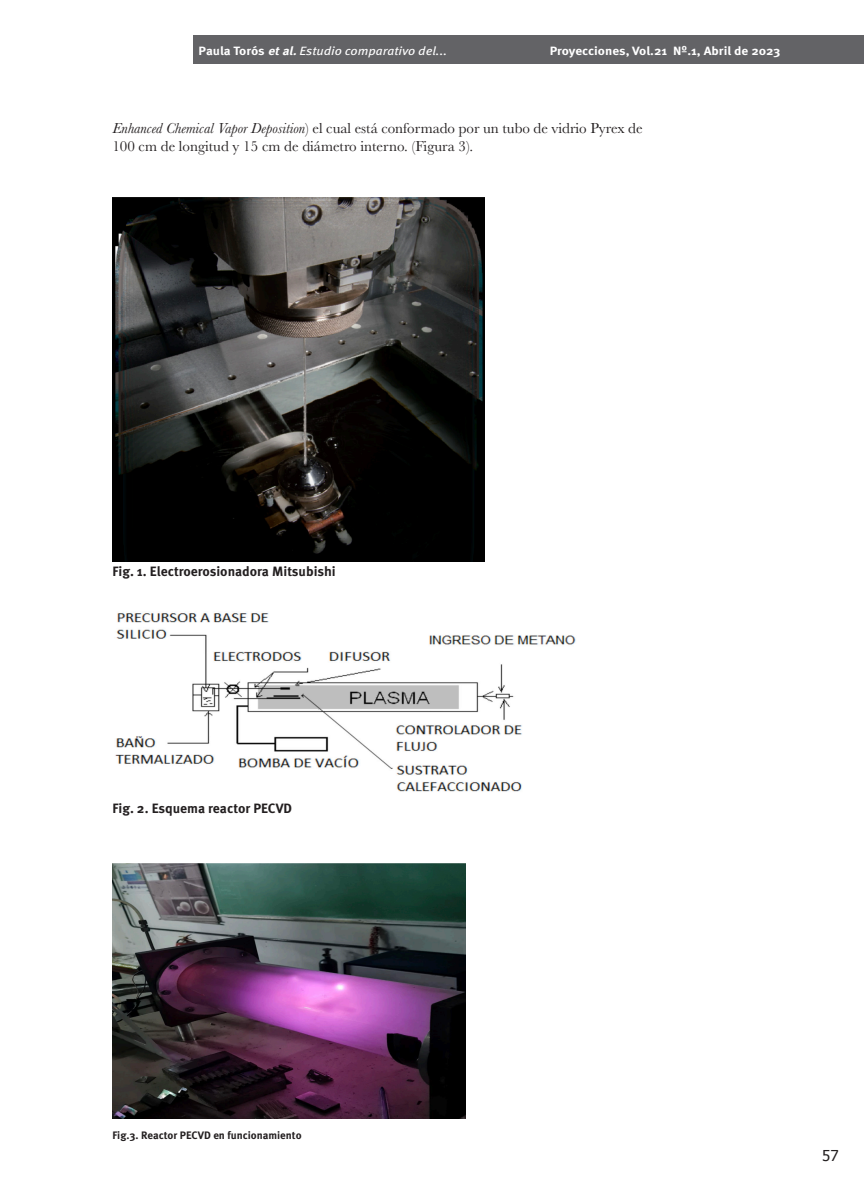
<style>
.page{position:relative;width:864px;height:1204px;background:#fff}
.page>*{position:absolute;margin:0;border:0;box-sizing:border-box;transform-origin:0 0}
.t1{font:15px/18px "Baskerville";color:#231f20}
.t2{font:15px "Tahoma";color:#231f20}
.t3{font:700 13.5px "Meta Pro";color:#231f20}
.t4{font:italic 12px "Meta Pro";color:#fff;scale:1.1 1}
.t5{font:700 12px "Meta Pro";color:#fff;scale:1.1 1}
.t6{font:700 10.8px "Meta Pro";color:#231f20}
.s1{font-weight:700;font-style:normal}
.s2{font-weight:700}
.s3{font-style:italic}
</style>
<div class="page">
<div style="left:193px;top:35px;width:670px;height:28px;background:#636366"></div>
<img style="left:112px;top:198px;width:372px;height:363px">
<img style="left:115px;top:613px;width:461px;height:179px">
<img style="left:112px;top:863px;width:353px;height:255px">
<p class="t4" style="left:198px;top:43px;width:227px"><span class="s1">Paula Torós</span> <span class="s2">etal.</span>Estudio comparativo del...</p>
<p class="t5" style="left:549px;top:43px;width:211px">Proyecciones, Vol.21 Nº.1, Abril de 2023</p>
<p class="t1" style="left:112px;top:119px;width:531px"><span class="s3">Enhanced Chemical Vapor Deposition</span>) el cual está conformado por un tubo de vidrio Pyrex de<br>100 cm de longitud y 15 cm de diámetro interno. (Figura 3).</p>
<p class="t3" style="left:112px;top:563px;width:225px">Fig. 1. Electroerosionadora Mitsubishi</p>
<p class="t3" style="left:112px;top:799px;width:181px">Fig. 2. Esquema reactor PECVD</p>
<p class="t6" style="left:112px;top:1128px;width:191px">Fig.3. Reactor PECVD en funcionamiento</p>
<p class="t2" style="left:822px;top:1145px;width:18px">57</p>
</div>
